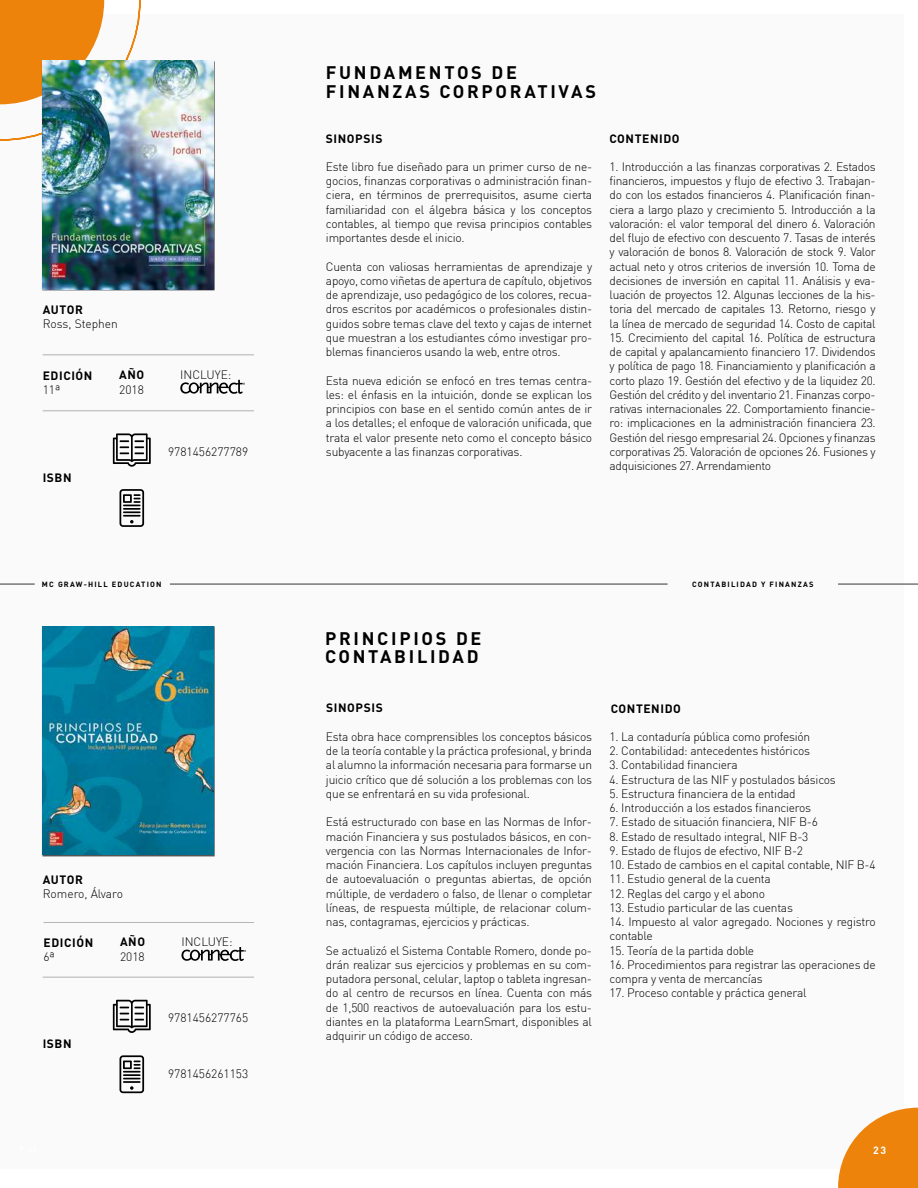
<style>
.page{position:relative;width:918px;height:1188px;background:#fff}
.page>*{position:absolute;margin:0;border:0;box-sizing:border-box;transform-origin:0 0}
.t1{font:700 18px/18.6px "DIN";letter-spacing:.15em;color:#000}
.t2{font:300 12px/14.2px "DIN";letter-spacing:-.02em;color:#000;text-align:justify}
.t3{font:300 12px "DIN";color:#000}
.t4{font:700 12px "DIN";letter-spacing:.05em;color:#000}
.t5{font:700 10.5px "DIN";color:#fff}
.t6{font:700 7.5px "DIN";letter-spacing:.16em;color:#000}
</style>
<div class="page">
<div style="left:0;top:14px;width:903px;height:1154px;background:#fafafa"></div>
<svg style="left:0;top:0;width:141px;height:142px"></svg>
<svg style="left:838px;top:1108px;width:80px;height:80px"></svg>
<hr style="left:170px;top:584px;width:498px;height:1px;background:#353438">
<hr style="left:0;top:584px;width:35px;height:1px;background:#353438">
<hr style="left:838px;top:584px;width:80px;height:1px;background:#353438">
<hr style="left:43px;top:355px;width:211px;height:1px;background:#000">
<hr style="left:43px;top:411px;width:211px;height:1px;background:#000">
<svg style="left:120px;top:489px;width:24px;height:38px"></svg>
<svg style="left:113px;top:433px;width:38px;height:34px"></svg>
<div style="left:42px;top:60px;width:173px;height:231px;background:#000;opacity:.75"></div>
<img style="left:43px;top:61px;width:171px;height:228px">
<svg style="left:180px;top:380px;width:65px;height:14px"></svg>
<hr style="left:43px;top:922px;width:211px;height:1px;background:#000">
<svg style="left:120px;top:1055px;width:24px;height:38px"></svg>
<svg style="left:113px;top:1000px;width:38px;height:33px"></svg>
<hr style="left:43px;top:977px;width:211px;height:1px;background:#000">
<div style="left:42px;top:626px;width:173px;height:230px;background:#000;opacity:.75"></div>
<img style="left:43px;top:627px;width:171px;height:228px">
<svg style="left:181px;top:947px;width:65px;height:14px"></svg>
<h1 class="t1" style="left:326px;top:63px;width:272px">FUNDAMENTOS DE<br>FINANZAS CORPORATIVAS</h1>
<p class="t4" style="left:43px;top:301px;width:42px">AUTOR</p>
<p class="t3" style="left:43px;top:316px;width:77px">Ross, Stephen</p>
<p class="t4" style="left:43px;top:367px;width:51px">EDICIÓN</p>
<p class="t2" style="left:43px;top:383px;width:19px">11ª</p>
<p class="t4" style="left:119px;top:367px;width:27px">AÑO</p>
<p class="t2" style="left:119px;top:382px;width:26px">2018</p>
<p class="t4" style="left:43px;top:469px;width:30px">ISBN</p>
<p class="t3" style="left:180px;top:367px;width:53px">INCLUYE:</p>
<p class="t3" style="left:168px;top:444px;width:82px">9781456277789</p>
<p class="t4" style="left:326px;top:130px;width:58px">SINOPSIS</p>
<p class="t4" style="left:610px;top:130px;width:72px">CONTENIDO</p>
<p class="t2" style="left:326px;top:159px;width:268px">Este libro fue diseñado para un primer curso de ne&shy;gocios, finanzas corporativas o administración finan&shy;ciera, en términos de prerrequisitos, asume cierta familiaridad con el álgebra básica y los conceptos contables, al tiempo que revisa principios contables importantes desde el inicio.</p>
<p class="t2" style="left:326px;top:259px;width:268px">Cuenta con valiosas herramientas de aprendizaje y apoyo, como viñetas de apertura de capítulo, objetivos de aprendizaje, uso pedagógico de los colores, recua&shy;dros escritos por académicos o profesionales distin&shy;guidos sobre temas clave del texto y cajas de internet que muestran a los estudiantes cómo investigar pro&shy;blemas financieros usando la web, entre otros.</p>
<p class="t2" style="left:326px;top:373px;width:268px">Esta nueva edición se enfocó en tres temas centra&shy;les: el énfasis en la intuición, donde se explican los principios con base en el sentido común antes de ir a los detalles; el enfoque de valoración unificada, que trata el valor presente neto como el concepto básico subyacente a las finanzas corporativas.</p>
<p class="t2" style="left:610px;top:159px;width:268px">1. Introducción a las finanzas corporativas 2. Estados financieros, impuestos y flujo de efectivo 3. Trabajan&shy;do con los estados financieros 4. Planificación finan&shy;ciera a largo plazo y crecimiento 5. Introducción a la valoración: el valor temporal del dinero 6. Valoración del flujo de efectivo con descuento 7. Tasas de interés y valoración de bonos 8. Valoración de stock 9. Valor actual neto y otros criterios de inversión 10. Toma de decisiones de inversión en capital 11. Análisis y eva&shy;luación de proyectos 12. Algunas lecciones de la his&shy;toria del mercado de capitales 13. Retorno, riesgo y la línea de mercado de seguridad 14. Costo de capital</p>
<p class="t2" style="left:610px;top:330px;width:268px">15. Crecimiento del capital 16. Política de estructura de capital y apalancamiento financiero 17. Dividendos y política de pago 18. Financiamiento y planificación a corto plazo 19. Gestión del efectivo y de la liquidez 20.<br>Gestión del crédito y del inventario 21. Finanzas corpo&shy;rativas internacionales 22. Comportamiento financie&shy;ro: implicaciones en la administración financiera 23.<br>Gestión del riesgo empresarial 24. Opciones y finanzas corporativas 25. Valoración de opciones 26. Fusiones y adquisiciones 27. Arrendamiento</p>
<p class="t6" style="left:42px;top:579px;width:121px">MC GRAW-HILL EDUCATION</p>
<p class="t6" style="left:692px;top:579px;width:123px">CONTABILIDAD Y FINANZAS</p>
<p class="t4" style="left:43px;top:871px;width:42px">AUTOR</p>
<p class="t3" style="left:43px;top:886px;width:82px">Romero, Álvaro</p>
<p class="t4" style="left:43px;top:934px;width:51px">EDICIÓN</p>
<p class="t2" style="left:43px;top:949px;width:13px">6ª</p>
<p class="t4" style="left:120px;top:934px;width:27px">AÑO</p>
<p class="t2" style="left:120px;top:949px;width:26px">2018</p>
<p class="t4" style="left:43px;top:1036px;width:30px">ISBN</p>
<p class="t3" style="left:181px;top:935px;width:53px">INCLUYE:</p>
<p class="t3" style="left:168px;top:1011px;width:82px">9781456277765</p>
<p class="t3" style="left:168px;top:1066px;width:82px">9781456261153</p>
<h1 class="t1" style="left:325px;top:628px;width:158px">PRINCIPIOS DE<br>CONTABILIDAD</h1>
<p class="t4" style="left:326px;top:700px;width:58px">SINOPSIS</p>
<p class="t2" style="left:326px;top:729px;width:268px">Esta obra hace comprensibles los conceptos básicos de la teoría contable y la práctica profesional, y brinda al alumno la información necesaria para formarse un juicio crítico que dé solución a los problemas con los que se enfrentará en su vida profesional.</p>
<p class="t2" style="left:326px;top:815px;width:268px">Está estructurado con base en las Normas de Infor&shy;mación Financiera y sus postulados básicos, en con&shy;vergencia con las Normas Internacionales de Infor&shy;mación Financiera. Los capítulos incluyen preguntas de autoevaluación o preguntas abiertas, de opción múltiple, de verdadero o falso, de llenar o completar líneas, de respuesta múltiple, de relacionar colum&shy;nas, contagramas, ejercicios y prácticas.</p>
<p class="t2" style="left:326px;top:943px;width:268px">Se actualizó el Sistema Contable Romero, donde po&shy;drán realizar sus ejercicios y problemas en su com&shy;putadora personal, celular, laptop o tableta ingresan&shy;do al centro de recursos en línea. Cuenta con más de 1,500 reactivos de autoevaluación para los estu&shy;diantes en la plataforma LearnSmart, disponibles al adquirir un código de acceso.</p>
<p class="t4" style="left:611px;top:700px;width:72px">CONTENIDO</p>
<p class="t2" style="left:610px;top:729px;width:202px">1. La contaduría pública como profesión</p>
<p class="t2" style="left:610px;top:744px;width:202px">2. Contabilidad: antecedentes históricos</p>
<p class="t2" style="left:610px;top:758px;width:130px">3. Contabilidad financiera</p>
<p class="t2" style="left:610px;top:772px;width:228px">4. Estructura de las NIF y postulados básicos</p>
<p class="t2" style="left:610px;top:786px;width:188px">5. Estructura financiera de la entidad</p>
<p class="t2" style="left:610px;top:801px;width:203px">6. Introducción a los estados financieros</p>
<p class="t2" style="left:610px;top:815px;width:210px">7. Estado de situación financiera, NIF B-6</p>
<p class="t2" style="left:610px;top:829px;width:200px">8. Estado de resultado integral, NIF B-3</p>
<p class="t2" style="left:610px;top:843px;width:195px">9. Estado de flujos de efectivo, NIF B-2</p>
<p class="t2" style="left:610px;top:858px;width:268px">10. Estado de cambios en el capital contable, NIF B-4</p>
<p class="t2" style="left:610px;top:872px;width:163px">11. Estudio general de la cuenta</p>
<p class="t2" style="left:610px;top:886px;width:157px">12. Reglas del cargo y el abono</p>
<p class="t2" style="left:610px;top:900px;width:185px">13. Estudio particular de las cuentas</p>
<p class="t2" style="left:610px;top:915px;width:268px">14. Impuesto al valor agregado. Nociones y registro contable</p>
<p class="t2" style="left:610px;top:943px;width:146px">15. Teoría de la partida doble</p>
<p class="t2" style="left:610px;top:957px;width:268px">16. Procedimientos para registrar las operaciones de compra y venta de mercancías</p>
<p class="t2" style="left:610px;top:986px;width:198px">17. Proceso contable y práctica general</p>
<p class="t5" style="left:873px;top:1143px;width:15px">23</p>
</div>
